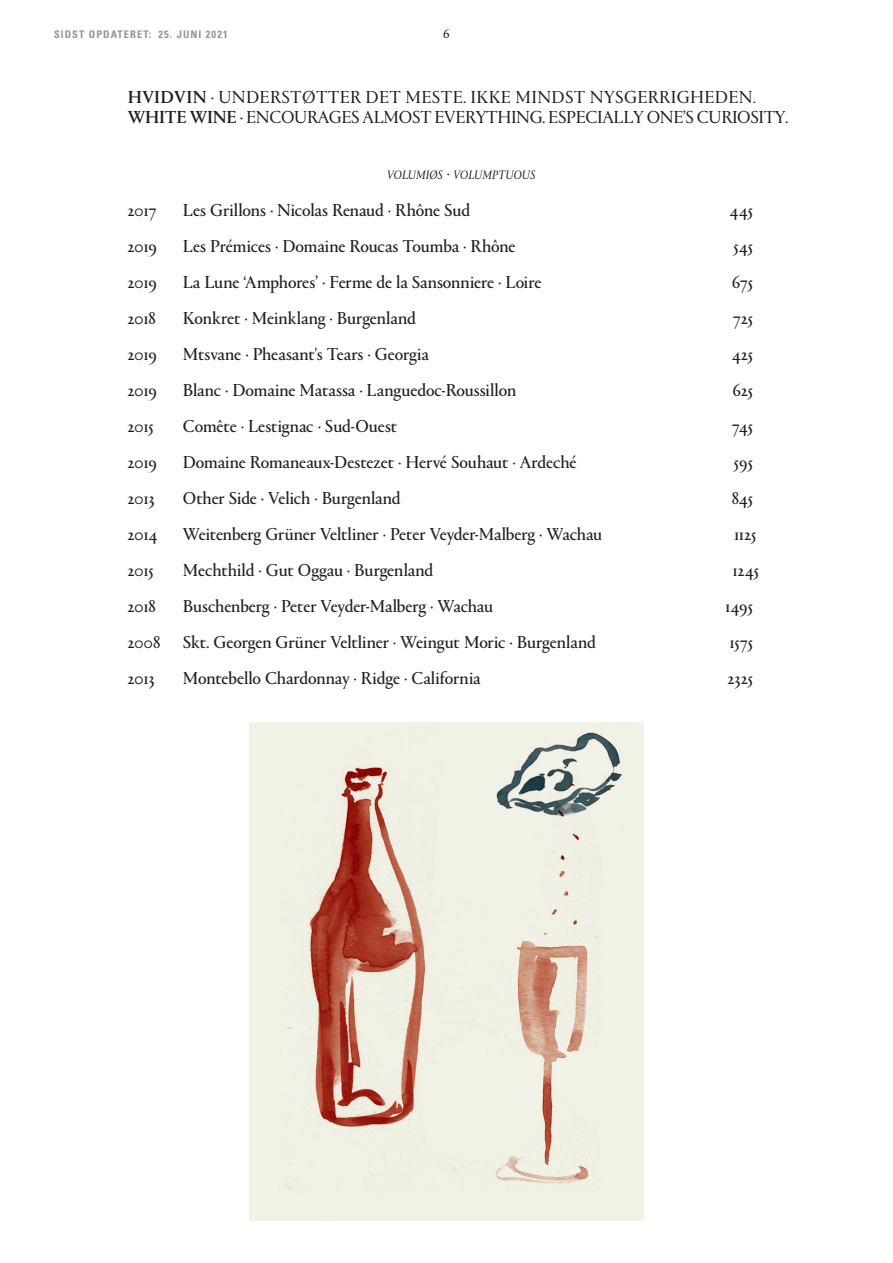
<style>
.page{position:relative;width:893px;height:1263px;background:#fff}
.page>*{position:absolute;margin:0;border:0;box-sizing:border-box;transform-origin:0 0}
.dansk_text__regular{font:18.15px "Portrait";letter-spacing:-.02em;color:#231f20}
.dansk_text__regular-2{font:18.15px "Portrait";letter-spacing:.02em;color:#231f20}
.dansk_text__regular-3{font:18px "Portrait Regular 2";letter-spacing:-.005em;color:#231f20}
.dansk_text__regular-4{font:18px "Portrait Regular 2";letter-spacing:-.05em;color:#231f20}
.t1{font:13.5px "Minion Pro";color:#231f20}
.dansk_text__regular-5{font:italic 12.75px "Portrait";letter-spacing:-.005em;color:#231f20}
.t2{font:700 condensed 10.5px "Univers LT Std";letter-spacing:.1em;color:#939598}
.s1{font-weight:500}
.s2{font-family:"Portrait Regular 2"}
.s3{font-weight:300}
.s4{font-size:18.15px}
</style>
<div class="page">
<img style="left:249px;top:723px;width:394px;height:497px">
<p class="t2" style="left:54px;top:28px;width:175px">SIDST OPDATERET: 25. juni 2021</p>
<p class="t1" style="left:443px;top:24px;width:8px">6</p>
<p class="dansk_text__regular-2" style="left:128px;top:85px;width:630px"><span class="s1">HVIDVIN</span> <span class="s2">·</span> UNDERSTØTTER DET MESTE. IKKE MINDST NYSGERRIGHEDEN<span class="s3">.</span></p>
<p class="dansk_text__regular" style="left:128px;top:105px;width:662px"><span class="s1">WHITE WINE</span> <span class="s2">·</span> ENCOURAGES ALMOST EVERYTHING. ESPECIALLY ONE’S CURIOSITY.</p>
<p class="dansk_text__regular-5" style="left:387px;top:166px;width:150px">VOLUMIØS <span class="s4">·</span> VOLUMPTUOUS</p>
<p class="dansk_text__regular-3" style="left:128px;top:198px;width:31px">2017</p>
<p class="dansk_text__regular-3" style="left:183px;top:198px;width:289px">Les Grillons · Nicolas Renaud · Rhône Sud</p>
<p class="dansk_text__regular-3" style="left:730px;top:198px;width:25px">445</p>
<p class="dansk_text__regular-3" style="left:128px;top:234px;width:31px">2019</p>
<p class="dansk_text__regular-3" style="left:183px;top:234px;width:334px">Les Prémices · Domaine Roucas Toumba · Rhône</p>
<p class="dansk_text__regular-3" style="left:733px;top:234px;width:21px">545</p>
<p class="dansk_text__regular-3" style="left:128px;top:270px;width:31px">2019</p>
<p class="dansk_text__regular-3" style="left:183px;top:270px;width:360px">La Lune ‘Amphores’ · Ferme de la Sansonniere · Loire</p>
<p class="dansk_text__regular-3" style="left:732px;top:270px;width:23px">675</p>
<p class="dansk_text__regular-3" style="left:128px;top:306px;width:30px">2018</p>
<p class="dansk_text__regular-3" style="left:183px;top:306px;width:235px">Konkret · Meinklang · Burgenland</p>
<p class="dansk_text__regular-3" style="left:733px;top:306px;width:22px">725</p>
<p class="dansk_text__regular-3" style="left:128px;top:342px;width:31px">2019</p>
<p class="dansk_text__regular-3" style="left:183px;top:342px;width:247px">Mtsvane · Pheasant's Tears · Georgia</p>
<p class="dansk_text__regular-3" style="left:732px;top:342px;width:23px">425</p>
<p class="dansk_text__regular-3" style="left:128px;top:378px;width:31px">2019</p>
<p class="dansk_text__regular-3" style="left:183px;top:378px;width:335px">Blanc · Domaine Matassa · Languedoc-Roussillon</p>
<p class="dansk_text__regular-3" style="left:733px;top:378px;width:22px">625</p>
<p class="dansk_text__regular-3" style="left:128px;top:414px;width:28px">2015</p>
<p class="dansk_text__regular-3" style="left:183px;top:414px;width:216px">Comête · Lestignac · Sud-Ouest</p>
<p class="dansk_text__regular-3" style="left:732px;top:414px;width:23px">745</p>
<p class="dansk_text__regular-3" style="left:128px;top:450px;width:31px">2019</p>
<p class="dansk_text__regular-3" style="left:183px;top:450px;width:395px">Domaine Romaneaux-Destezet · Hervé Souhaut · Ardeché</p>
<p class="dansk_text__regular-3" style="left:733px;top:450px;width:21px">595</p>
<p class="dansk_text__regular-3" style="left:128px;top:486px;width:28px">2013</p>
<p class="dansk_text__regular-3" style="left:183px;top:486px;width:219px">Other Side · Velich · Burgenland</p>
<p class="dansk_text__regular-3" style="left:732px;top:486px;width:23px">845</p>
<p class="dansk_text__regular-3" style="left:128px;top:522px;width:31px">2014</p>
<p class="dansk_text__regular-4" style="left:183px;top:522px;width:421px">Weitenberg Grüner Veltliner · Peter Veyder-Malberg · Wachau</p>
<p class="dansk_text__regular-3" style="left:734px;top:522px;width:24px">1125</p>
<p class="dansk_text__regular-3" style="left:128px;top:558px;width:28px">2015</p>
<p class="dansk_text__regular-3" style="left:183px;top:558px;width:252px">Mechthild · Gut Oggau · Burgenland</p>
<p class="dansk_text__regular-3" style="left:733px;top:558px;width:28px">1245</p>
<p class="dansk_text__regular-3" style="left:128px;top:594px;width:30px">2018</p>
<p class="dansk_text__regular-3" style="left:183px;top:594px;width:312px">Buschenberg · Peter Veyder-Malberg · Wachau</p>
<p class="dansk_text__regular-3" style="left:726px;top:594px;width:29px">1495</p>
<p class="dansk_text__regular-3" style="left:128px;top:630px;width:470px">2008 Skt. Georgen Grüner Veltliner · Weingut Moric · Burgenland</p>
<p class="dansk_text__regular-3" style="left:730px;top:630px;width:25px">1575</p>
<p class="dansk_text__regular-3" style="left:128px;top:666px;width:28px">2013</p>
<p class="dansk_text__regular-3" style="left:183px;top:666px;width:299px">Montebello Chardonnay · Ridge · California</p>
<p class="dansk_text__regular-3" style="left:727px;top:666px;width:27px">2325</p>
</div>
